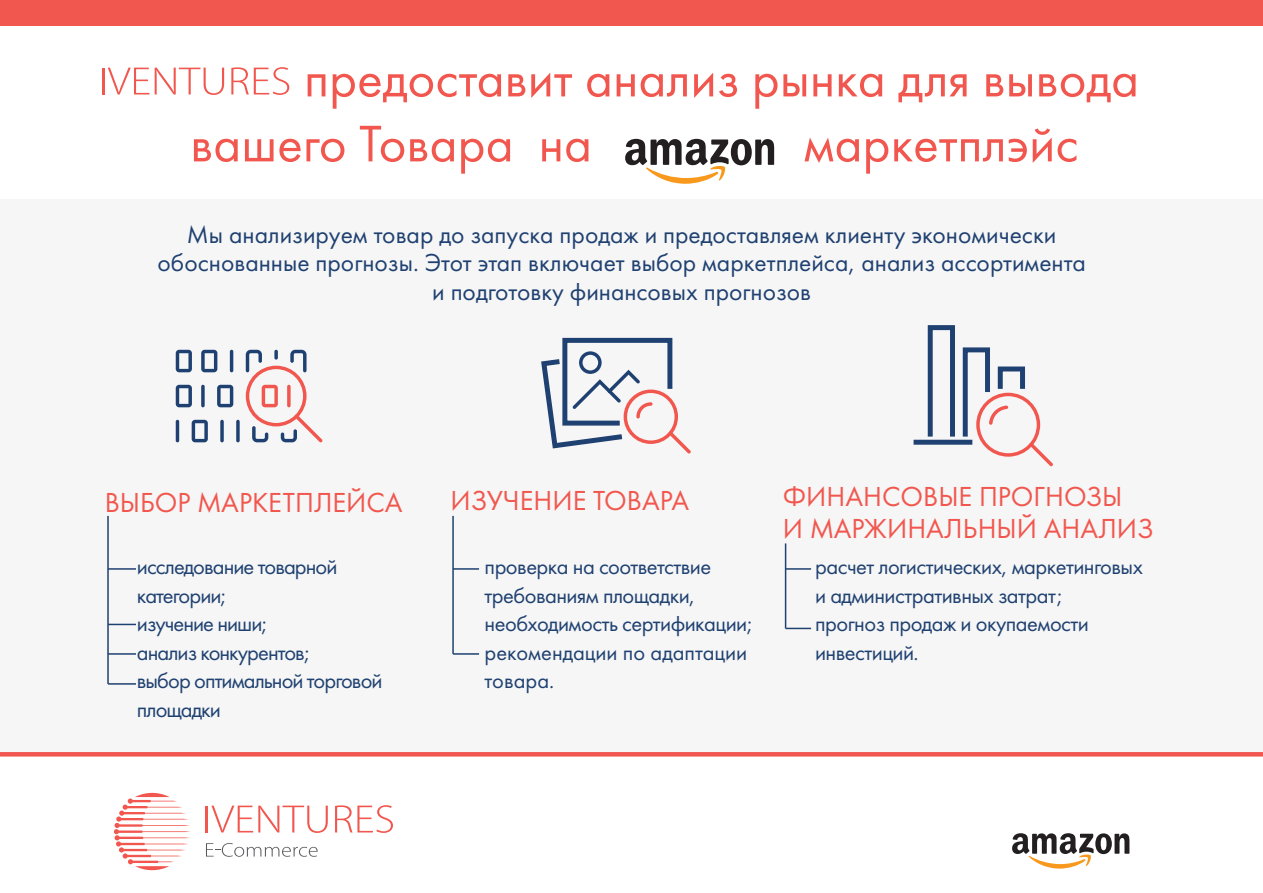
<style>
.page{position:relative;width:1263px;height:893px;background:#fff}
.page>*{position:absolute;margin:0;border:0;box-sizing:border-box;transform-origin:0 0}
.t1{font:53.4px/64.9px "Futura New";color:#f1574e}
.t2{font:28.5px/32px "Futura New";color:#f1574e}
.t3{font:25.5px/28.5px "Futura New";color:#1f4171;text-align:center}
.t4{font:22.5px/28.5px "Futura New";letter-spacing:-.025em;color:#1f4171}
</style>
<div class="page">
<div style="left:0;top:199px;width:1263px;height:555px;background:#f6f6f6"></div>
<svg style="left:1012px;top:833px;width:117px;height:36px"></svg>
<hr style="left:206px;top:806px;width:2px;height:26px;background:#f1574e">
<svg style="left:211px;top:806px;width:117px;height:27px"></svg>
<svg style="left:335px;top:805px;width:58px;height:28px"></svg>
<svg style="left:206px;top:843px;width:112px;height:14px"></svg>
<svg style="left:114px;top:793px;width:76px;height:77px"></svg>
<svg style="left:625px;top:139px;width:149px;height:45px"></svg>
<div style="left:0;top:1px;width:1263px;height:25px;background:#f1574e"></div>
<div style="left:0;top:752px;width:1263px;height:5px;background:#f1574e"></div>
<svg style="left:109px;top:624px;width:27px;height:1px"></svg>
<hr style="left:108px;top:653px;width:28px;height:2px;background:#1f4171">
<hr style="left:108px;top:683px;width:28px;height:2px;background:#1f4171">
<hr style="left:108px;top:568px;width:28px;height:2px;background:#1f4171">
<hr style="left:452px;top:516px;width:2px;height:138px;background:#1f4171">
<hr style="left:107px;top:516px;width:2px;height:168px;background:#1f4171">
<hr style="left:453px;top:653px;width:26px;height:2px;background:#1f4171">
<hr style="left:453px;top:568px;width:26px;height:2px;background:#1f4171">
<hr style="left:785px;top:543px;width:1px;height:85px;background:#1f4171">
<svg style="left:786px;top:628px;width:25px;height:1px"></svg>
<hr style="left:786px;top:568px;width:25px;height:2px;background:#1f4171">
<svg style="left:541px;top:337px;width:150px;height:116px"></svg>
<svg style="left:927px;top:325px;width:28px;height:112px"></svg>
<svg style="left:913px;top:440px;width:49px;height:5px"></svg>
<svg style="left:962px;top:347px;width:91px;height:119px"></svg>
<svg style="left:201px;top:350px;width:16px;height:22px"></svg>
<hr style="left:230px;top:350px;width:3px;height:22px;background:#1f4171;border-radius:2px">
<hr style="left:176px;top:420px;width:3px;height:22px;background:#1f4171;border-radius:2px">
<svg style="left:176px;top:350px;width:16px;height:22px"></svg>
<svg style="left:176px;top:385px;width:16px;height:22px"></svg>
<svg style="left:217px;top:385px;width:16px;height:22px"></svg>
<svg style="left:201px;top:385px;width:4px;height:22px"></svg>
<svg style="left:192px;top:420px;width:16px;height:22px"></svg>
<svg style="left:220px;top:420px;width:4px;height:22px"></svg>
<svg style="left:236px;top:420px;width:4px;height:22px"></svg>
<svg style="left:246px;top:350px;width:77px;height:92px"></svg>
<hr style="left:102px;top:68px;width:2px;height:26px;background:#f1574e">
<svg style="left:108px;top:68px;width:41px;height:26px"></svg>
<svg style="left:155px;top:68px;width:69px;height:27px"></svg>
<svg style="left:231px;top:67px;width:58px;height:28px"></svg>
<h1 class="t1" style="left:190px;top:46px;width:950px;text-indent:114px">предоставит анализ рынка для вывода вашего Товара на</h1>
<h1 class="t1" style="left:803px;top:111px;width:277px">маркетплэйс</h1>
<p class="t3" style="left:158px;top:220px;width:930px">Мы анализируем товар до запуска продаж и предоставляем клиенту экономически обоснованные прогнозы. Этот этап включает выбор маркетплейса, анализ ассортимента и подготовку финансовых прогнозов</p>
<p class="t2" style="left:105px;top:486px;width:299px">ВЫБОР МАРКЕТПЛЕЙСА</p>
<p class="t2" style="left:451px;top:484px;width:240px">ИЗУЧЕНИЕ ТОВАРА</p>
<p class="t2" style="left:783px;top:480px;width:372px">ФИНАНСОВЫЕ ПРОГНОЗЫ<br>И МАРЖИНАЛЬНЫЙ АНАЛИЗ</p>
<p class="t4" style="left:485px;top:552px;width:270px">проверка на соответствие требованиям площадки, необходимость сертификации; рекомендации по адаптации товара.</p>
<p class="t4" style="left:815px;top:552px;width:329px">расчет логистических, маркетинговых и административных затрат;<br>прогноз продаж и окупаемости инвестиций.</p>
<p class="t4" style="left:137px;top:552px;width:247px">исследование товарной категории;<br>изучение ниши;<br>анализ конкурентов;<br>выбор оптимальной торговой площадки</p>
</div>
